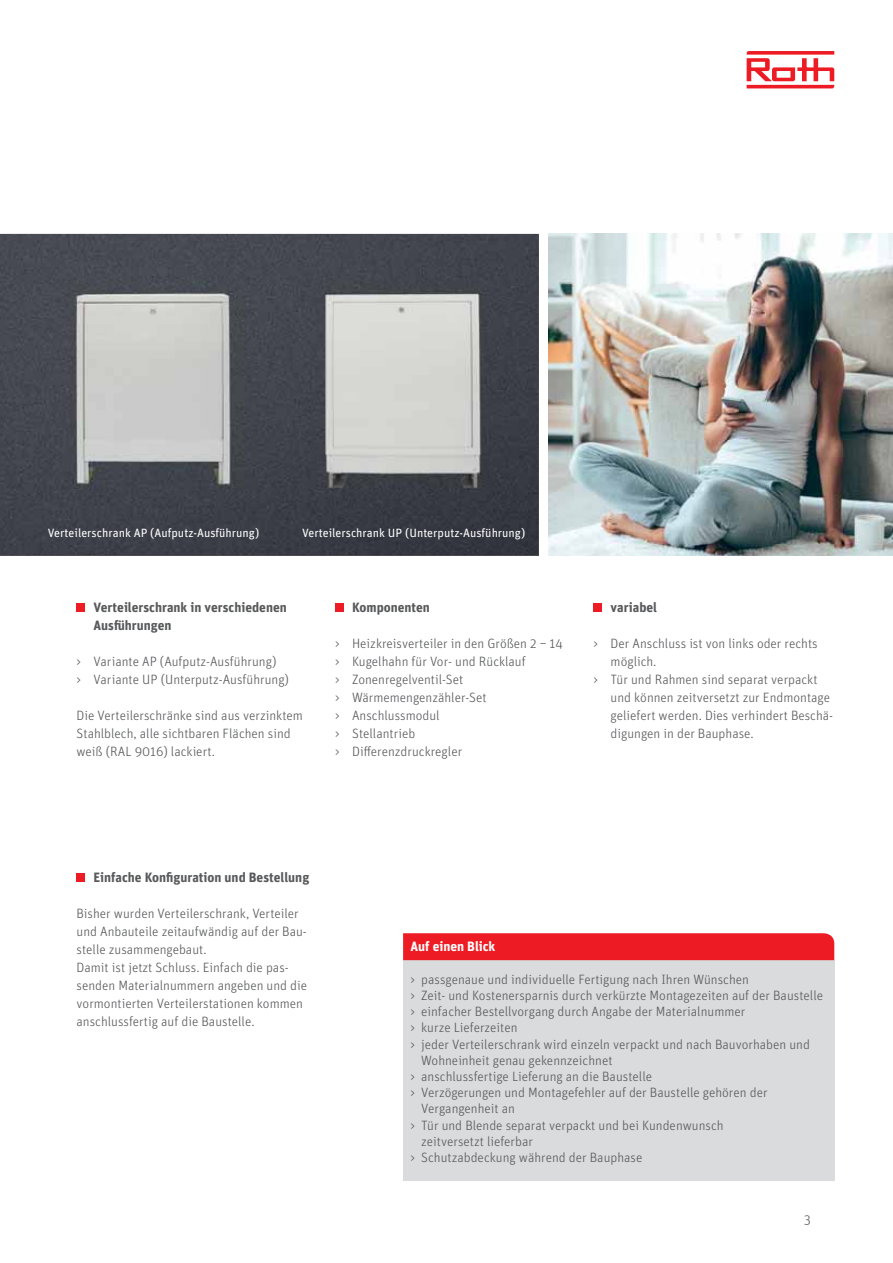
<style>
.page{position:relative;width:893px;height:1263px;background:#fff}
.page>*{position:absolute;margin:0;border:0;box-sizing:border-box;transform-origin:0 0}
.t1{font:300 13.5px/18px "Unit OT";color:#58595b}
.t2{font:700 13.5px/18px "Unit OT";color:#58595b}
.t3{font:700 13.5px "Unit OT";color:#fff}
.t4{font:12px "Unit OT";color:#fff}
</style>
<div class="page">
<svg style="left:747px;top:51px;width:87px;height:37px"></svg>
<div style="left:77px;top:603px;width:8px;height:9px;background:#ed1c24"></div>
<div style="left:77px;top:873px;width:8px;height:9px;background:#ed1c24"></div>
<div style="left:335px;top:603px;width:9px;height:9px;background:#ed1c24"></div>
<div style="left:594px;top:603px;width:8px;height:9px;background:#ed1c24"></div>
<div style="left:403px;top:960px;width:431px;height:220px;background:#d9dbdc"></div>
<div style="left:403px;top:933px;width:431px;height:27px;background:#ed1c24"></div>
<div style="left:0;top:234px;width:107px;height:321px;background:#444750"></div>
<div style="left:107px;top:234px;width:432px;height:53px;background:#444750"></div>
<img style="left:216px;top:287px;width:107px;height:268px">
<img style="left:485px;top:287px;width:54px;height:268px">
<div style="left:107px;top:490px;width:109px;height:65px;background:#3d4049"></div>
<div style="left:323px;top:491px;width:162px;height:64px;background:#363942"></div>
<img style="left:309px;top:281px;width:179px;height:210px">
<img style="left:549px;top:234px;width:344px;height:321px">
<img style="left:54px;top:282px;width:196px;height:208px">
<p class="t4" style="left:48px;top:528px;width:213px">Verteilerschrank AP (Aufputz-Ausführung)</p>
<p class="t4" style="left:302px;top:528px;width:225px">Verteilerschrank UP (Unterputz-Ausführung)</p>
<p class="t2" style="left:94px;top:600px;width:195px">Verteilerschrank in verschiedenen<br>Ausführungen</p>
<p class="t1" style="left:77px;top:654px;width:214px">&gt; Variante AP (Aufputz-Ausführung)<br>&gt; Variante UP (Unterputz-Ausführung)</p>
<p class="t1" style="left:77px;top:708px;width:228px">Die Verteilerschränke sind aus verzinktem<br>Stahlblech, alle sichtbaren Flächen sind weiß (RAL 9016) lackiert.</p>
<p class="t2" style="left:352px;top:600px;width:79px">Komponenten</p>
<p class="t1" style="left:335px;top:636px;width:229px">&gt; Heizkreisverteiler in den Größen 2 – 14 &gt; Kugelhahn für Vor- und Rücklauf<br>&gt; Zonenregelventil-Set<br>&gt; Wärmemengenzähler-Set<br>&gt; Anschlussmodul<br>&gt; Stellantrieb<br>&gt; Differenzdruckregler</p>
<p class="t2" style="left:611px;top:600px;width:48px">variabel</p>
<p class="t1" style="left:594px;top:636px;width:226px">&gt; Der Anschluss ist von links oder rechts</p>
<p class="t1" style="left:611px;top:654px;width:47px">möglich.</p>
<p class="t1" style="left:594px;top:672px;width:225px">&gt; Tür und Rahmen sind separat verpackt</p>
<p class="t1" style="left:611px;top:690px;width:221px">und können zeitversetzt zur Endmontage</p>
<p class="t1" style="left:611px;top:708px;width:224px">geliefert werden. Dies verhindert Beschä-</p>
<p class="t1" style="left:611px;top:726px;width:145px">digungen in der Bauphase.</p>
<p class="t2" style="left:94px;top:870px;width:217px">Einfache Konfiguration und Bestellung</p>
<p class="t1" style="left:77px;top:906px;width:232px">Bisher wurden Verteilerschrank, Verteiler und Anbauteile zeitaufwändig auf der Bau&shy;stelle zusammengebaut.<br>Damit ist jetzt Schluss. Einfach die pas&shy;senden Materialnummern angeben und die vormontierten Verteilerstationen kommen anschlussfertig auf die Baustelle.</p>
<p class="t3" style="left:411px;top:942px;width:86px">Auf einen Blick</p>
<p class="t1" style="left:411px;top:972px;width:340px">&gt; passgenaue und individuelle Fertigung nach Ihren Wünschen</p>
<p class="t1" style="left:411px;top:988px;width:414px">&gt; Zeit- und Kostenersparnis durch verkürzte Montagezeiten auf der Baustelle</p>
<p class="t1" style="left:411px;top:1004px;width:336px">&gt; einfacher Bestellvorgang durch Angabe der Materialnummer</p>
<p class="t1" style="left:411px;top:1020px;width:109px">&gt; kurze Lieferzeiten</p>
<p class="t1" style="left:411px;top:1036px;width:401px">&gt; jeder Verteilerschrank wird einzeln verpackt und nach Bauvorhaben und</p>
<p class="t1" style="left:421px;top:1053px;width:193px">Wohneinheit genau gekennzeichnet</p>
<p class="t1" style="left:411px;top:1069px;width:243px">&gt; anschlussfertige Lieferung an die Baustelle</p>
<p class="t1" style="left:411px;top:1085px;width:358px">&gt; Verzögerungen und Montagefehler auf der Baustelle gehören der</p>
<p class="t1" style="left:421px;top:1101px;width:95px">Vergangenheit an</p>
<p class="t1" style="left:411px;top:1117px;width:315px">&gt; Tür und Blende separat verpackt und bei Kundenwunsch</p>
<p class="t1" style="left:421px;top:1134px;width:113px">zeitversetzt lieferbar</p>
<p class="t1" style="left:411px;top:1150px;width:233px">&gt; Schutzabdeckung während der Bauphase</p>
<p class="t1" style="left:804px;top:1212px;width:8px">3</p>
</div>
